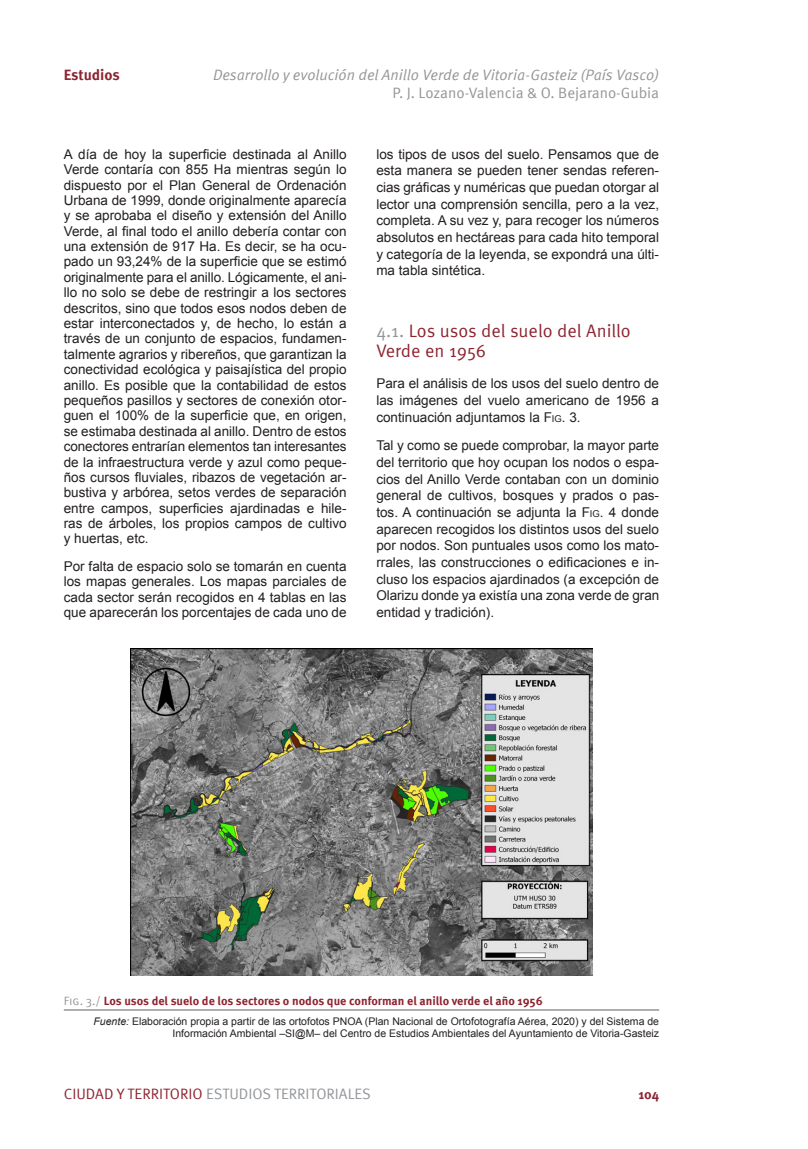
<style>
.page{position:relative;width:808px;height:1149px;background:#fff}
.page>*{position:absolute;margin:0;border:0;box-sizing:border-box;transform-origin:0 0}
.titulo1-1{font:18px/19.6px "Meta Pro";color:#8d2431}
.t1{font:15px "Meta Pro";color:#939598}
.t2{font:italic 15px "Meta Pro";color:#939598}
.t3{font:700 15px "Meta Pro";letter-spacing:-.005em;color:#8d2431}
.parrafo{font:13.5px/15.5px "Arial";color:#231f20;text-align:justify}
.t4{font:700 13.5px "Meta Pro";color:#8d2431}
.piefiguracontenido{font:700 12px "Meta Pro";color:#8d2431}
.Fuente{font:10.5px/11.6px "Arial";color:#231f20;text-align:right}
.s1{color:#939598}
.s2{font-style:inherit}
.s3{font-size:9.45px}
.s4{font-weight:400;color:#939598}
.s5{font-style:italic}
.s6{color:#8d2431}
</style>
<div class="page">
<img style="left:130px;top:648px;width:462px;height:326px">
<hr style="left:64px;top:1008px;width:595px;height:2px;background:#939598">
<p class="t3" style="left:64px;top:63px;width:58px">Estudios</p>
<p class="t2" style="left:213px;top:64px;width:448px">Desarrollo y evolución del Anillo Verde de Vitoria-Gasteiz (País Vasco)</p>
<p class="t1" style="left:393px;top:82px;width:268px">P. J. Lozano-Valencia &amp; O. Bejarano-Gubia</p>
<p class="parrafo" style="left:64px;top:146px;width:284px">A día de hoy la superficie destinada al Anillo Verde contaría con 855 Ha mientras según lo dispuesto por el Plan General de Ordenación Urbana de 1999, donde originalmente aparecía y se aprobaba el diseño y extensión del Anillo Verde, al final todo el anillo debería contar con una extensión de 917 Ha. Es decir, se ha ocu&shy;pado un 93,24% de la superficie que se estimó originalmente para el anillo. Lógicamente, el ani&shy;llo no solo se debe de restringir a los sectores descritos, sino que todos esos nodos deben de estar interconectados y, de hecho, lo están a través de un conjunto de espacios, fundamen&shy;talmente agrarios y ribereños, que garantizan la conectividad ecológica y paisajística del propio anillo. Es posible que la contabilidad de estos pequeños pasillos y sectores de conexión otor&shy;guen el 100% de la superficie que, en origen, se estimaba destinada al anillo. Dentro de estos conectores entrarían elementos tan interesantes de la infraestructura verde y azul como peque&shy;ños cursos fluviales, ribazos de vegetación ar&shy;bustiva y arbórea, setos verdes de separación entre campos, superficies ajardinadas e hile&shy;ras de árboles, los propios campos de cultivo y huertas, etc.</p>
<p class="parrafo" style="left:64px;top:558px;width:284px">Por falta de espacio solo se tomarán en cuenta los mapas generales. Los mapas parciales de cada sector serán recogidos en 4 tablas en las que aparecerán los porcentajes de cada uno de</p>
<p class="parrafo" style="left:376px;top:146px;width:284px;line-height:16.6px">los tipos de usos del suelo. Pensamos que de esta manera se pueden tener sendas referen&shy;cias gráficas y numéricas que puedan otorgar al lector una comprensión sencilla, pero a la vez, completa. A su vez y, para recoger los números absolutos en hectáreas para cada hito temporal y categoría de la leyenda, se expondrá una últi&shy;ma tabla sintética.</p>
<p class="titulo1-1" style="left:376px;top:320px;width:256px"><span class="s1">4.1.</span> Los usos del suelo del Anillo<br>Verde en 1956</p>
<p class="parrafo" style="left:376px;top:375px;width:284px;line-height:16.6px">Para el análisis de los usos del suelo dentro de las imágenes del vuelo americano de 1956 a continuación adjuntamos la <span class="s2">F</span><span class="s3">ig</span>. 3.</p>
<p class="parrafo" style="left:376px;top:437px;width:284px;line-height:16.6px">Tal y como se puede comprobar, la mayor parte del territorio que hoy ocupan los nodos o espa&shy;cios del Anillo Verde contaban con un dominio general de cultivos, bosques y prados o pas&shy;tos. A continuación se adjunta la <span class="s2">F</span><span class="s3">ig</span>. 4 donde aparecen recogidos los distintos usos del suelo por nodos. Son puntuales usos como los mato&shy;rrales, las construcciones o edificaciones e in&shy;cluso los espacios ajardinados (a excepción de Olarizu donde ya existía una zona verde de gran entidad y tradición).</p>
<p class="piefiguracontenido" style="left:64px;top:991px;width:481px"><span class="s4">Fig. 3./</span> Los usos del suelo de los sectores o nodos que conforman el anillo verde el año 1956</p>
<p class="Fuente" style="left:93px;top:1015px;width:567px"><span class="s5">Fuente:</span> Elaboración propia a partir de las ortofotos PNOA (Plan Nacional de Ortofotografía Aérea, 2020) y del Sistema de<br>Información Ambiental –SI@M– del Centro de Estudios Ambientales del Ayuntamiento de Vitoria-Gasteiz</p>
<p class="t1" style="left:64px;top:1082px;width:309px"><span class="s6">CIUDAD Y TERRITORIO</span> ESTUDIOS TERRITORIALES</p>
<p class="t4" style="left:638px;top:1083px;width:22px">104</p>
</div>
